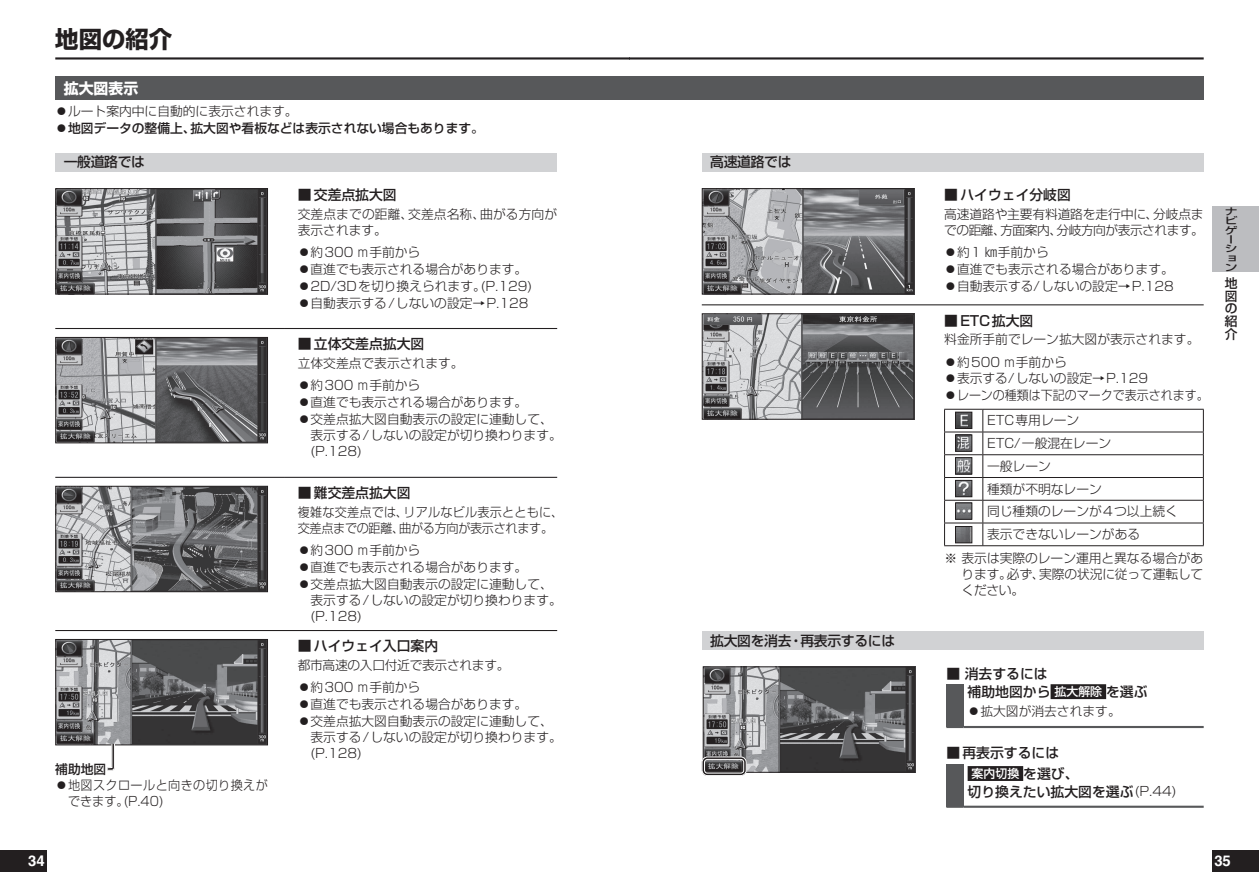
<style>
.page{position:relative;width:1259px;height:893px;background:#fff}
.page>*{position:absolute;margin:0;border:0;box-sizing:border-box;transform-origin:0 0}
.t1{font:23.4px "Shin Go Pro Bold 90 msp RKSJ H";color:#231f20}
.t2{font:14.85px "Shin Go Pro Bold 90 msp RKSJ H";color:#fff}
.t3{font:700 14.85px "Helvetica";color:#fff}
.t4{font:13.8px/18px "Shin Go Pro Medium 90 msp RKSJ H";color:#231f20}
.t5{font:13.8px "Shin Go Pro Medium 90 msp RKSJ H";letter-spacing:-.025em;color:#231f20}
.t6{font:12.75px/15.9px "Shin Go Pro Light 90 msp RKSJ H";color:#231f20}
.t7{font:12.75px/15.9px "Shin Go Pro Light 90 msp RKSJ H";color:#231f20;scale:.95 1}
.t8{font:12.75px "Shin Go Pro Medium 90 msp RKSJ H";color:#231f20}
.t9{font:12.75px/15.9px "Shin Go Pro Light 90 msp RKSJ H";letter-spacing:.035em;color:#231f20}
.t10{font:12.75px "Shin Go Pro Light 90 msp RKSJ H";letter-spacing:-.025em;color:#231f20}
.t11{font:12.75px/12.8px "Shin Go Pro Medium 90 msp RKSJ V";color:#231f20;text-align:justify}
.t12{font:11.85px "Shin Go Pro Medium 90 msp RKSJ H";color:#fff}
.t13{font:9.6px/9.3px "Shin Go Pro Medium 90 msp RKSJ V";color:#231f20;scale:1.33 1}
.s1{font-family:"Shin Go Pro Light 90 msp RKSJ H"}
.s2{font-size:11.85px;color:#fff}
.s3{font-size:13.8px;color:#231f20}
.s4{font-family:"Shin Go Pro Light 90 msp RKSJ H";font-size:12.75px}
</style>
<div class="page">
<div style="left:0;top:850px;width:47px;height:22px;background:#231f20"></div>
<div style="left:1212px;top:850px;width:47px;height:22px;background:#231f20"></div>
<div style="left:1212px;top:206px;width:47px;height:66px;background:#bcbdc0"></div>
<hr style="left:55px;top:57px;width:574px;height:3px;background:#231f20">
<hr style="left:629px;top:57px;width:574px;height:3px;background:#231f20">
<hr style="left:55px;top:328px;width:230px;height:1px;background:#231f20">
<hr style="left:55px;top:477px;width:230px;height:1px;background:#231f20">
<hr style="left:285px;top:328px;width:272px;height:1px;background:#231f20">
<hr style="left:285px;top:477px;width:272px;height:1px;background:#231f20">
<hr style="left:55px;top:630px;width:502px;height:1px;background:#231f20">
<div style="left:55px;top:153px;width:502px;height:18px;background:#d1d2d4"></div>
<img style="left:57px;top:190px;width:209px;height:102px">
<div style="left:55px;top:188px;width:213px;height:106px;border:1px solid #231f20"></div>
<img style="left:57px;top:339px;width:209px;height:102px">
<div style="left:55px;top:337px;width:213px;height:106px;border:1px solid #231f20"></div>
<img style="left:57px;top:488px;width:209px;height:102px">
<div style="left:55px;top:486px;width:213px;height:106px;border:1px solid #231f20"></div>
<img style="left:57px;top:641px;width:209px;height:102px">
<div style="left:55px;top:639px;width:213px;height:106px;border:1px solid #231f20"></div>
<svg style="left:105px;top:741px;width:11px;height:30px"></svg>
<div style="left:55px;top:77px;width:1148px;height:23px;background:#57585a"></div>
<hr style="left:702px;top:304px;width:501px;height:1px;background:#231f20">
<div style="left:702px;top:153px;width:501px;height:18px;background:#d1d2d4"></div>
<img style="left:704px;top:190px;width:208px;height:102px">
<div style="left:702px;top:188px;width:212px;height:106px;border:1px solid #231f20"></div>
<img style="left:704px;top:315px;width:208px;height:103px">
<div style="left:702px;top:313px;width:212px;height:107px;border:1px solid #231f20"></div>
<hr style="left:944px;top:409px;width:39px;height:1px;background:#231f20">
<hr style="left:983px;top:409px;width:220px;height:1px;background:#231f20">
<hr style="left:944px;top:432px;width:39px;height:1px;background:#231f20">
<hr style="left:983px;top:432px;width:220px;height:1px;background:#231f20">
<hr style="left:944px;top:454px;width:39px;height:1px;background:#231f20">
<hr style="left:983px;top:454px;width:220px;height:1px;background:#231f20">
<hr style="left:944px;top:477px;width:39px;height:1px;background:#231f20">
<hr style="left:983px;top:477px;width:220px;height:1px;background:#231f20">
<hr style="left:944px;top:500px;width:39px;height:1px;background:#231f20">
<hr style="left:983px;top:500px;width:220px;height:1px;background:#231f20">
<hr style="left:944px;top:523px;width:39px;height:1px;background:#231f20">
<svg style="left:944px;top:410px;width:1px;height:135px"></svg>
<hr style="left:983px;top:523px;width:220px;height:1px;background:#231f20">
<svg style="left:982px;top:410px;width:1px;height:135px"></svg>
<svg style="left:1203px;top:410px;width:1px;height:135px"></svg>
<hr style="left:944px;top:545px;width:259px;height:1px;background:#231f20">
<img style="left:957px;top:414px;width:13px;height:13px">
<div style="left:955px;top:412px;width:17px;height:17px;border:1px solid #231f20"></div>
<img style="left:957px;top:437px;width:13px;height:13px">
<div style="left:955px;top:435px;width:17px;height:17px;border:1px solid #231f20"></div>
<img style="left:957px;top:459px;width:13px;height:13px">
<div style="left:955px;top:457px;width:17px;height:17px;border:1px solid #231f20"></div>
<img style="left:957px;top:482px;width:13px;height:13px">
<div style="left:955px;top:480px;width:17px;height:17px;border:1px solid #231f20"></div>
<img style="left:957px;top:505px;width:13px;height:13px">
<div style="left:955px;top:503px;width:17px;height:17px;border:1px solid #231f20"></div>
<img style="left:957px;top:528px;width:13px;height:13px">
<div style="left:955px;top:526px;width:17px;height:17px;border:1px solid #231f20"></div>
<div style="left:702px;top:631px;width:501px;height:18px;background:#d1d2d4"></div>
<img style="left:705px;top:668px;width:208px;height:103px">
<div style="left:703px;top:666px;width:212px;height:107px;border:1px solid #231f20"></div>
<div style="left:702px;top:757px;width:44px;height:19px;border:3px solid #231f20;border-radius:4px"></div>
<div style="left:702px;top:757px;width:44px;height:19px;border:1px solid #fff;border-radius:5px"></div>
<div style="left:704px;top:759px;width:40px;height:14px;border:1px solid #fff;border-radius:3px"></div>
<div style="left:946px;top:684px;width:17px;height:43px;background:#57585a"></div>
<hr style="left:963px;top:726px;width:240px;height:2px;background:#57585a">
<svg style="left:946px;top:727px;width:17px;height:1px"></svg>
<div style="left:1050px;top:684px;width:56px;height:15px;background:#231f20"></div>
<div style="left:946px;top:764px;width:17px;height:43px;background:#57585a"></div>
<hr style="left:963px;top:806px;width:240px;height:2px;background:#57585a">
<svg style="left:946px;top:807px;width:17px;height:1px"></svg>
<div style="left:967px;top:766px;width:56px;height:15px;background:#231f20"></div>
<h1 class="t1" style="left:55px;top:31px;width:118px">地図の紹介</h1>
<p class="t2" style="left:64px;top:83px;width:76px">拡大図表示</p>
<p class="t6" style="left:55px;top:105px;width:244px">● ルート案内中に自動的に表示されます。</p>
<p class="t8" style="left:55px;top:124px;width:430px"><span class="s1">●</span>地図データの整備上、拡大図や看板などは表示されない場合もあります。</p>
<p class="t4" style="left:64px;top:155px;width:83px">一般道路では</p>
<p class="t8" style="left:55px;top:765px;width:53px">補助地図</p>
<p class="t9" style="left:68px;top:779px;width:201px;text-indent:-13px">● 地図スクロールと向きの切り換えができます。(P.40)</p>
<p class="t4" style="left:298px;top:188px;width:101px">■ 交差点拡大図</p>
<p class="t6" style="left:298px;top:208px;width:261px">交差点までの距離、交差点名称、曲がる方向が表示されます。</p>
<p class="t6" style="left:298px;top:246px;width:124px">● 約300 m手前から</p>
<p class="t6" style="left:298px;top:263px;width:231px">● 直進でも表示される場合があります。</p>
<p class="t6" style="left:298px;top:280px;width:236px">● 2D/3Dを切り換えられます。(P.129)</p>
<p class="t6" style="left:298px;top:297px;width:232px">● 自動表示する/しないの設定→P.128</p>
<p class="t4" style="left:298px;top:337px;width:128px">■ 立体交差点拡大図</p>
<p class="t6" style="left:298px;top:357px;width:167px">立体交差点で表示されます。</p>
<p class="t6" style="left:298px;top:379px;width:124px">●約300 m手前から</p>
<p class="t6" style="left:298px;top:396px;width:231px">● 直進でも表示される場合があります。</p>
<p class="t6" style="left:310px;top:413px;width:253px;text-indent:-13px">●交差点拡大図自動表示の設定に連動して、表示する/しないの設定が切り換わります。(P.128)</p>
<p class="t4" style="left:298px;top:486px;width:114px">■ 難交差点拡大図</p>
<p class="t7" style="left:298px;top:506px;width:281px">複雑な交差点では、リアルなビル表示とともに、交差点までの距離、曲がる方向が表示されます。</p>
<p class="t6" style="left:298px;top:544px;width:124px">●約300 m手前から</p>
<p class="t6" style="left:298px;top:561px;width:231px">● 直進でも表示される場合があります。</p>
<p class="t6" style="left:310px;top:578px;width:253px;text-indent:-13px">●交差点拡大図自動表示の設定に連動して、表示する/しないの設定が切り換わります。(P.128)</p>
<p class="t4" style="left:298px;top:639px;width:142px">■ ハイウェイ入口案内</p>
<p class="t10" style="left:298px;top:660px;width:213px">都市高速の入口付近で表示されます。</p>
<p class="t6" style="left:298px;top:681px;width:124px">● 約300 m手前から</p>
<p class="t6" style="left:298px;top:698px;width:231px">● 直進でも表示される場合があります。</p>
<p class="t6" style="left:310px;top:715px;width:253px;text-indent:-13px">●交差点拡大図自動表示の設定に連動して、表示する/しないの設定が切り換わります。(P.128)</p>
<p class="t4" style="left:710px;top:155px;width:83px">高速道路では</p>
<p class="t5" style="left:710px;top:635px;width:186px">拡大図を消去・再表示するには</p>
<p class="t4" style="left:944px;top:188px;width:128px">■ ハイウェイ分岐図</p>
<p class="t6" style="left:944px;top:208px;width:261px">高速道路や主要有料道路を走行中に、分岐点までの距離、方面案内、分岐方向が表示されます。</p>
<p class="t6" style="left:944px;top:246px;width:106px">● 約1 ㎞手前から</p>
<p class="t6" style="left:944px;top:263px;width:231px">● 直進でも表示される場合があります。</p>
<p class="t6" style="left:944px;top:280px;width:231px">● 自動表示する/しないの設定→P.128</p>
<p class="t4" style="left:944px;top:313px;width:91px">■ ETC拡大図</p>
<p class="t6" style="left:944px;top:333px;width:257px">料金所手前でレーン拡大図が表示されます。</p>
<p class="t6" style="left:944px;top:356px;width:124px">●約500 m手前から</p>
<p class="t6" style="left:944px;top:372px;width:206px">● 表示する/しないの設定→P.129</p>
<p class="t6" style="left:987px;top:384px;width:223px;line-height:25.3px;text-indent:-43px">● レーンの種類は下記のマークで表示されます。<br>ETC専用レーン</p>
<p class="t6" style="left:987px;top:434px;width:192px;line-height:22.8px">ETC/一般混在レーン<br>一般レーン<br>種類が不明なレーン<br>同じ種類のレーンが4つ以上続く表示できないレーンがある</p>
<p class="t6" style="left:961px;top:552px;width:243px;text-align:justify;text-indent:-17px">※ 表示は実際のレーン運用と異なる場合があります。必ず、実際の状況に従って運転してください。</p>
<p class="t13" style="left:1225px;top:208px;width:11px">ナビゲーション</p>
<p class="t11" style="left:1225px;top:278px;width:14px">地図の紹介</p>
<p class="t4" style="left:967px;top:666px;width:181px;text-indent:-21px">■ 消去するには<br>補助地図から <span class="s2">拡大解除</span> を選ぶ</p>
<p class="t6" style="left:967px;top:705px;width:155px">● 拡大図が消去されます。</p>
<p class="t4" style="left:946px;top:746px;width:114px">■ 再表示するには</p>
<p class="t12" style="left:971px;top:769px;width:108px">案内切換 <span class="s3">を選び、</span></p>
<p class="t4" style="left:967px;top:784px;width:210px">切り換えたい拡大図を選ぶ<span class="s4">(P.44)</span></p>
<p class="t3" style="left:28px;top:856px;width:18px">34</p>
<p class="t3" style="left:1214px;top:856px;width:18px">35</p>
</div>
